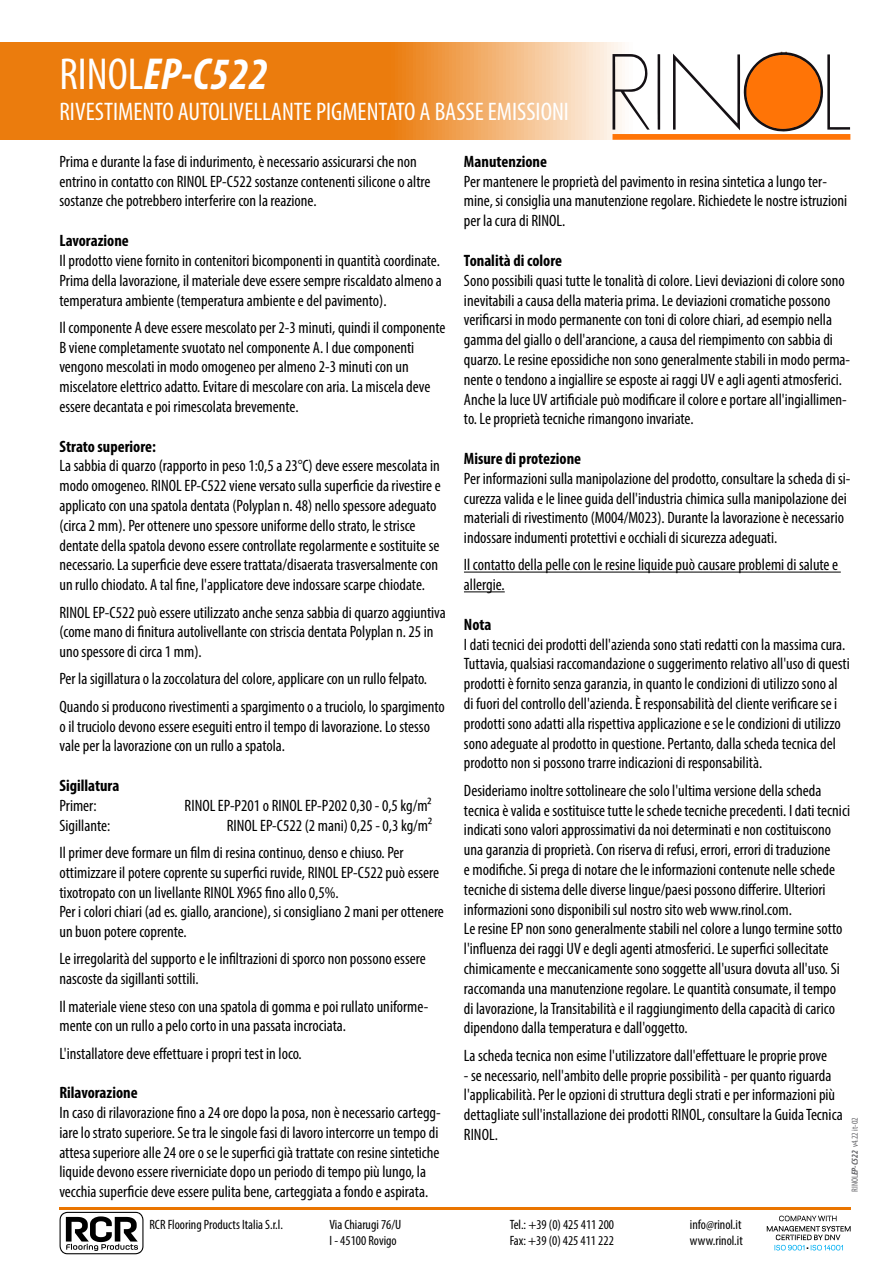
<style>
.page{position:relative;width:893px;height:1263px;background:#fff}
.page>*{position:absolute;margin:0;border:0;box-sizing:border-box;transform-origin:0 0}
.t1{font:italic 700 condensed 45px "Myriad Pro";color:#fff}
.t2{font:condensed 25.5px "Myriad Pro";color:#fff}
.t3{font:condensed 16.5px/19.8px "Myriad Pro";color:#000}
.t4{font:700 condensed 16.5px "Myriad Pro";color:#000}
.t5{font:condensed 13.5px/16.2px "Myriad Pro";color:#000}
.t6{font:condensed 9px "Myriad Pro";color:#67676b}
.s1{font-weight:400;font-style:normal}
.s2{font-weight:700;font-style:italic}
</style>
<div class="page">
<hr style="left:464px;top:572px;width:377px;height:1px;background:#000">
<hr style="left:464px;top:591px;width:41px;height:1px;background:#000">
<hr style="left:59px;top:1207px;width:791px;height:2px;background:#ea7500">
<svg style="left:0;top:42px;width:851px;height:98px;background:#ef9943"></svg>
<svg style="left:612px;top:54px;width:38px;height:76px"></svg>
<svg style="left:657px;top:54px;width:3px;height:76px"></svg>
<svg style="left:673px;top:52px;width:177px;height:80px"></svg>
<div style="left:612px;top:134px;width:238px;height:6px;background:#ff7406"></div>
<svg style="left:60px;top:1212px;width:83px;height:42px"></svg>
<svg style="left:767px;top:1215px;width:84px;height:36px"></svg>
<h1 class="t1" style="left:60px;top:46px;width:210px"><span class="s1">RINOL</span>EP-C522</h1>
<h2 class="t2" style="left:60px;top:96px;width:511px">RIVESTIMENTO AUTOLIVELLANTE PIGMENTATO A BASSE EMISSIONI</h2>
<p class="t3" style="left:59px;top:151px;width:373px">Prima e durante la fase di indurimento, è necessario assicurarsi che non entrino in contatto con RINOL EP-C522 sostanze contenenti silicone o altre sostanze che potrebbero interferire con la reazione.</p>
<p class="t4" style="left:59px;top:230px;width:71px">Lavorazione</p>
<p class="t3" style="left:59px;top:250px;width:384px;text-align:justify">Il prodotto viene fornito in contenitori bicomponenti in quantità coordinate.<br>Prima della lavorazione, il materiale deve essere sempre riscaldato almeno a temperatura ambiente (temperatura ambiente e del pavimento).</p>
<p class="t3" style="left:59px;top:317px;width:388px">Il componente A deve essere mescolato per 2-3 minuti, quindi il componente B viene completamente svuotato nel componente A. I due componenti vengono mescolati in modo omogeneo per almeno 2-3 minuti con un miscelatore elettrico adatto. Evitare di mescolare con aria. La miscela deve essere decantata e poi rimescolata brevemente.</p>
<p class="t4" style="left:59px;top:436px;width:98px">Strato superiore:</p>
<p class="t3" style="left:59px;top:456px;width:383px">La sabbia di quarzo (rapporto in peso 1:0,5 a 23°C) deve essere mescolata in modo omogeneo. RINOL EP-C522 viene versato sulla superficie da rivestire e applicato con una spatola dentata (Polyplan n. 48) nello spessore adeguato (circa 2 mm). Per ottenere uno spessore uniforme dello strato, le strisce dentate della spatola devono essere controllate regolarmente e sostituite se necessario. La superficie deve essere trattata/disaerata trasversalmente con un rullo chiodato. A tal fine, l'applicatore deve indossare scarpe chiodate.</p>
<p class="t3" style="left:59px;top:602px;width:388px">RINOL EP-C522 può essere utilizzato anche senza sabbia di quarzo aggiuntiva (come mano di finitura autolivellante con striscia dentata Polyplan n. 25 in uno spessore di circa 1 mm).</p>
<p class="t3" style="left:59px;top:665px;width:387px;line-height:27.3px">Per la sigillatura o la zoccolatura del colore, applicare con un rullo felpato.<br>Quando si producono rivestimenti a spargimento o a truciolo, lo spargimento</p>
<p class="t3" style="left:59px;top:716px;width:372px">o il truciolo devono essere eseguiti entro il tempo di lavorazione. Lo stesso vale per la lavorazione con un rullo a spatola.</p>
<p class="t4" style="left:59px;top:775px;width:61px">Sigillatura</p>
<p class="t3" style="left:59px;top:795px;width:39px">Primer:</p>
<p class="t3" style="left:185px;top:795px;width:248px">RINOL EP-P201 o RINOL EP-P202 0,30 - 0,5 kg/m2</p>
<p class="t3" style="left:59px;top:815px;width:52px">Sigillante:</p>
<p class="t3" style="left:59px;top:811px;width:374px;line-height:27.3px;text-indent:167px">RINOL EP-C522 (2 mani) 0,25 - 0,3 kg/m2<br>Il primer deve formare un film di resina continuo, denso e chiuso. Per</p>
<p class="t3" style="left:59px;top:862px;width:386px">ottimizzare il potere coprente su superfici ruvide, RINOL EP-C522 può essere tixotropato con un livellante RINOL X965 fino allo 0,5%.<br>Per i colori chiari (ad es. giallo, arancione), si consigliano 2 mani per ottenere un buon potere coprente.</p>
<p class="t3" style="left:59px;top:949px;width:368px">Le irregolarità del supporto e le infiltrazioni di sporco non possono essere nascoste da sigillanti sottili.</p>
<p class="t3" style="left:59px;top:996px;width:370px">Il materiale viene steso con una spatola di gomma e poi rullato uniforme&shy;mente con un rullo a pelo corto in una passata incrociata.</p>
<p class="t3" style="left:59px;top:1043px;width:244px">L'installatore deve effettuare i propri test in loco.</p>
<p class="t4" style="left:59px;top:1082px;width:80px">Rilavorazione</p>
<p class="t3" style="left:59px;top:1102px;width:383px">In caso di rilavorazione fino a 24 ore dopo la posa, non è necessario cartegg&shy;iare lo strato superiore. Se tra le singole fasi di lavoro intercorre un tempo di attesa superiore alle 24 ore o se le superfici già trattate con resine sintetiche liquide devono essere riverniciate dopo un periodo di tempo più lungo, la vecchia superficie deve essere pulita bene, carteggiata a fondo e aspirata.</p>
<p class="t4" style="left:464px;top:151px;width:85px">Manutenzione</p>
<p class="t3" style="left:464px;top:171px;width:385px">Per mantenere le proprietà del pavimento in resina sintetica a lungo ter&shy;mine, si consiglia una manutenzione regolare. Richiedete le nostre istruzioni per la cura di RINOL.</p>
<p class="t4" style="left:464px;top:250px;width:100px">Tonalità di colore</p>
<p class="t3" style="left:464px;top:270px;width:388px">Sono possibili quasi tutte le tonalità di colore. Lievi deviazioni di colore sono inevitabili a causa della materia prima. Le deviazioni cromatiche possono verificarsi in modo permanente con toni di colore chiari, ad esempio nella gamma del giallo o dell'arancione, a causa del riempimento con sabbia di quarzo. Le resine epossidiche non sono generalmente stabili in modo perma&shy;nente o tendono a ingiallire se esposte ai raggi UV e agli agenti atmosferici.<br>Anche la luce UV artificiale può modificare il colore e portare all'ingiallimen&shy;to. Le proprietà tecniche rimangono invariate.</p>
<p class="t4" style="left:464px;top:448px;width:119px">Misure di protezione</p>
<p class="t3" style="left:464px;top:468px;width:388px">Per informazioni sulla manipolazione del prodotto, consultare la scheda di si&shy;curezza valida e le linee guida dell'industria chimica sulla manipolazione dei materiali di rivestimento (M004/M023). Durante la lavorazione è necessario indossare indumenti protettivi e occhiali di sicurezza adeguati.</p>
<p class="t3" style="left:464px;top:555px;width:376px">Il contatto della pelle con le resine liquide può causare problemi di salute e allergie.</p>
<p class="t4" style="left:464px;top:614px;width:29px">Nota</p>
<p class="t3" style="left:464px;top:634px;width:387px">I dati tecnici dei prodotti dell'azienda sono stati redatti con la massima cura.<br>Tuttavia, qualsiasi raccomandazione o suggerimento relativo all'uso di questi prodotti è fornito senza garanzia, in quanto le condizioni di utilizzo sono al di fuori del controllo dell'azienda. È responsabilità del cliente verificare se i prodotti sono adatti alla rispettiva applicazione e se le condizioni di utilizzo sono adeguate al prodotto in questione. Pertanto, dalla scheda tecnica del prodotto non si possono trarre indicazioni di responsabilità.</p>
<p class="t3" style="left:464px;top:780px;width:388px">Desideriamo inoltre sottolineare che solo l'ultima versione della scheda tecnica è valida e sostituisce tutte le schede tecniche precedenti. I dati tecnici indicati sono valori approssimativi da noi determinati e non costituiscono una garanzia di proprietà. Con riserva di refusi, errori, errori di traduzione<br>e modifiche. Si prega di notare che le informazioni contenute nelle schede tecniche di sistema delle diverse lingue/paesi possono differire. Ulteriori informazioni sono disponibili sul nostro sito web www.rinol.com.<br>Le resine EP non sono generalmente stabili nel colore a lungo termine sotto l'influenza dei raggi UV e degli agenti atmosferici. Le superfici sollecitate chimicamente e meccanicamente sono soggette all'usura dovuta all'uso. Si raccomanda una manutenzione regolare. Le quantità consumate, il tempo<br>di lavorazione, la Transitabilità e il raggiungimento della capacità di carico dipendono dalla temperatura e dall'oggetto.</p>
<p class="t3" style="left:464px;top:1045px;width:365px">La scheda tecnica non esime l'utilizzatore dall'effettuare le proprie prove</p>
<p class="t3" style="left:464px;top:1065px;width:380px">- se necessario, nell'ambito delle proprie possibilità - per quanto riguarda l'applicabilità. Per le opzioni di struttura degli strati e per informazioni più dettagliate sull'installazione dei prodotti RINOL, consultare la Guida Tecnica RINOL.</p>
<p class="t6" style="left:849px;top:1192px;width:76px;rotate:-90deg">RINOL<span class="s2">EP-C522</span> v4.22 it-02</p>
<p class="t5" style="left:149px;top:1216px;width:135px">RCR Flooring Products Italia S.r.l.</p>
<p class="t5" style="left:330px;top:1216px;width:73px">Via Chiarugi 76/U<br>I - 45100 Rovigo</p>
<p class="t5" style="left:510px;top:1216px;width:106px">Tel.: +39 (0) 425 411 200<br>Fax: +39 (0) 425 411 222</p>
<p class="t5" style="left:690px;top:1216px;width:54px">info@rinol.it www.rinol.it</p>
</div>
